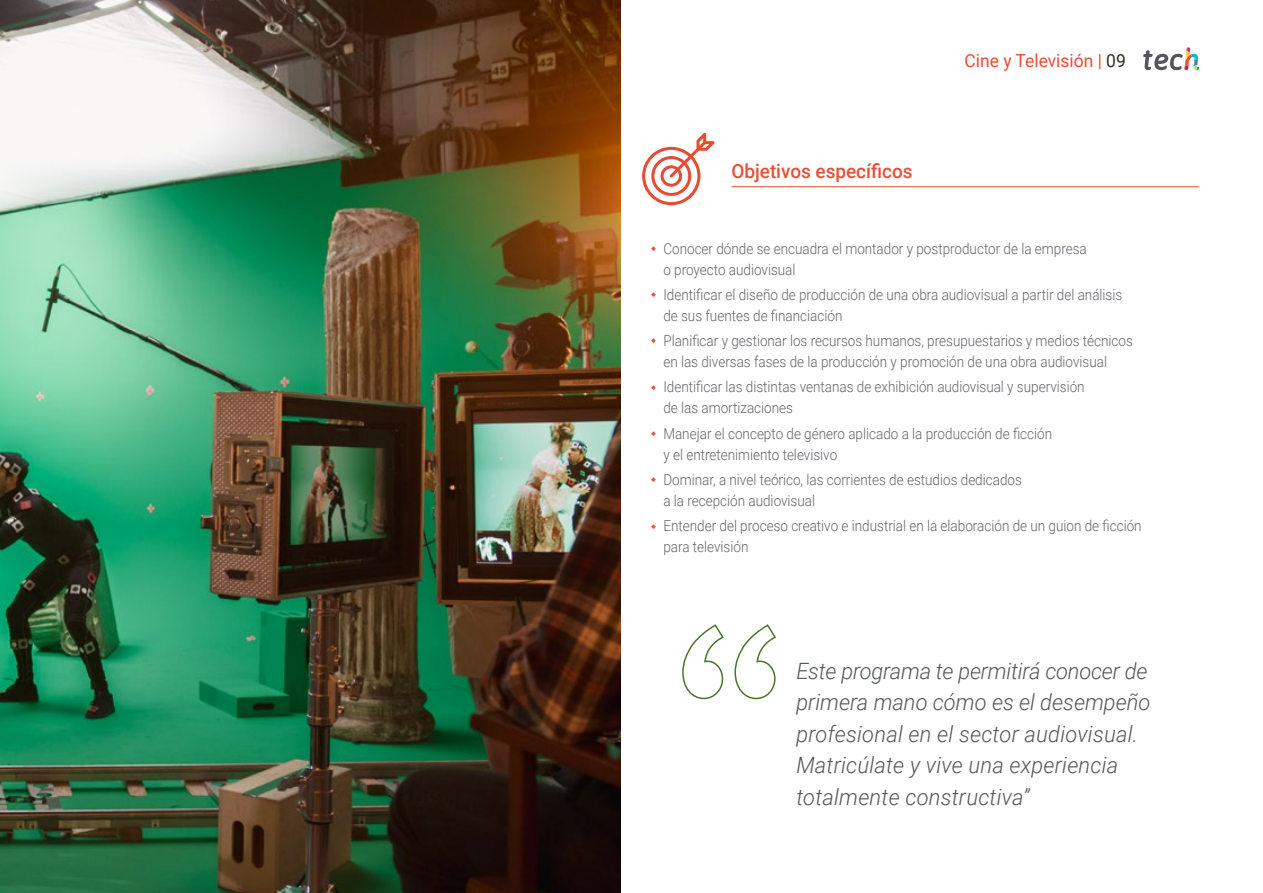
<style>
.page{position:relative;width:1263px;height:893px;background:#fff}
.page>*{position:absolute;margin:0;border:0;box-sizing:border-box;transform-origin:0 0}
.t1{font:italic 300 22.5px/31.5px "Roboto";letter-spacing:.01em;color:#52555b}
.t2{font:500 19.5px "Roboto";color:#e94f37}
.t3{font:18px "Roboto";color:#e94d35}
.t4{font:300 15px/21px "Roboto";color:#61646a;scale:.9 1}
.s1{color:#312e20}
</style>
<div class="page">
<img style="left:0;top:0;width:621px;height:893px">
<svg style="left:1143px;top:47px;width:56px;height:24px"></svg>
<svg style="left:682px;top:624px;width:94px;height:76px"></svg>
<hr style="left:731px;top:186px;width:468px;height:1px;background:#e94f37">
<svg style="left:642px;top:133px;width:72px;height:72px"></svg>
<h2 class="t2" style="left:731px;top:158px;width:183px">Objetivos específicos</h2>
<p class="t3" style="left:964px;top:48px;width:163px">Cine y Televisión | <span class="s1">09</span></p>
<p class="t4" style="left:663px;top:237px;width:472px">Conocer dónde se encuadra el montador y postproductor de la empresa o proyecto audiovisual</p>
<p class="t4" style="left:663px;top:284px;width:511px">Identificar el diseño de producción de una obra audiovisual a partir del análisis de sus fuentes de financiación</p>
<p class="t4" style="left:663px;top:330px;width:523px">Planificar y gestionar los recursos humanos, presupuestarios y medios técnicos en las diversas fases de la producción y promoción de una obra audiovisual</p>
<p class="t4" style="left:663px;top:376px;width:470px">Identificar las distintas ventanas de exhibición audiovisual y supervisión de las amortizaciones</p>
<p class="t4" style="left:663px;top:422px;width:433px">Manejar el concepto de género aplicado a la producción de ficción y el entretenimiento televisivo</p>
<p class="t4" style="left:663px;top:469px;width:400px">Dominar, a nivel teórico, las corrientes de estudios dedicados a la recepción audiovisual</p>
<p class="t4" style="left:663px;top:515px;width:533px">Entender del proceso creativo e industrial en la elaboración de un guion de ficción para televisión</p>
<h1 class="t1" style="left:796px;top:654px;width:356px">Este programa te permitirá conocer de primera mano cómo es el desempeño profesional en el sector audiovisual.<br>Matricúlate y vive una experiencia totalmente constructiva”</h1>
</div>
